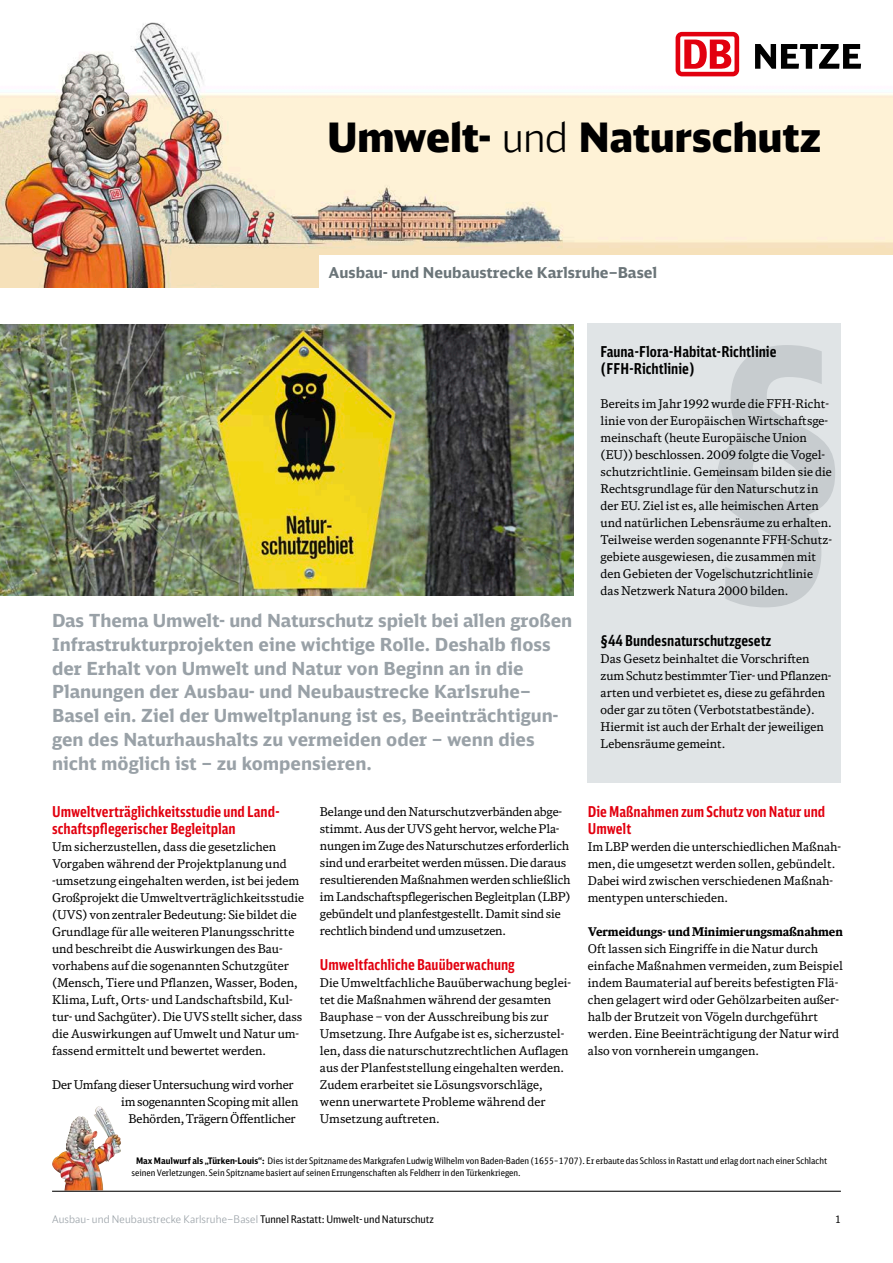
<style>
.page{position:relative;width:893px;height:1263px;background:#fff}
.page>*{position:absolute;margin:0;border:0;box-sizing:border-box;transform-origin:0 0}
.t1{font:700 298.8px "DB Sans Comp";color:#c7cccf}
.t2{font:900 40.5px "DB Head";color:#000}
.t3{font:700 18px/23.7px "DB Sans";color:#99a1a7}
.t4{font:700 15px/17px "DB Sans Comp";color:#e2000f}
.t5{font:700 15px/17px "DB Sans Comp";color:#000}
.t6{font:700 15px "DB Sans";color:#6b7579}
.t7{font:12px/17px "DB News";color:#000}
.t8{font:700 12px "DB News";letter-spacing:-.01em;color:#000}
.t9{font:300 10.5px "DB Head";letter-spacing:.01em;color:#99a1a7}
.t10{font:10.5px "DB Sans Cond";color:#000}
.t11{font:9px/12px "DB Sans Cond";color:#000}
.s1{font-weight:300}
.s2{font-weight:700}
.s3{font-family:"DB Sans Cond";font-weight:400;color:#000}
</style>
<div class="page">
<img style="left:0;top:22px;width:893px;height:265px">
<div style="left:320px;top:255px;width:573px;height:51px;background:#fff"></div>
<svg style="left:755px;top:44px;width:106px;height:25px"></svg>
<div style="left:676px;top:32px;width:63px;height:44px;background:#e2000f;border-radius:6px"></div>
<div style="left:680px;top:36px;width:54px;height:36px;background:#fff;border-radius:2px"></div>
<svg style="left:684px;top:40px;width:47px;height:29px"></svg>
<div style="left:588px;top:323px;width:253px;height:459px;background:#e0e4e6"></div>
<img style="left:0;top:325px;width:573px;height:270px">
<img style="left:52px;top:1106px;width:56px;height:73px">
<hr style="left:52px;top:1191px;width:789px;height:1px;background:#000">
<h2 class="t2" style="left:327px;top:111px;width:495px">Umwelt- <span class="s1">und</span> Naturschutz</h2>
<p class="t6" style="left:328px;top:263px;width:330px">Ausbau- und Neubaustrecke Karlsruhe–Basel</p>
<p class="t3" style="left:52px;top:608px;width:522px">Das Thema Umwelt- und Naturschutz spielt bei allen großen Infrastrukturprojekten eine wichtige Rolle. Deshalb floss der Erhalt von Umwelt und Natur von Beginn an in die Planungen der Ausbau- und Neubaustrecke Karlsruhe– Basel ein. Ziel der Umweltplanung ist es, Beeinträchtigun&shy;gen des Naturhaushalts zu vermeiden oder – wenn dies nicht möglich ist – zu kompensieren.</p>
<p class="t4" style="left:52px;top:802px;width:229px">Umweltverträglichkeitsstudie und Land&shy;schaftspflegerischer Begleitplan</p>
<p class="t7" style="left:52px;top:837px;width:253px">Um sicherzustellen, dass die gesetzlichen Vorgaben während der Projektplanung und -umsetzung eingehalten werden, ist bei jedem Großprojekt die Umweltverträglichkeitsstudie (UVS) von zentraler Bedeutung: Sie bildet die Grundlage für alle weiteren Planungsschritte und beschreibt die Auswirkungen des Bau&shy;vorhabens auf die sogenannten Schutzgüter (Mensch, Tiere und Pflanzen, Wasser, Boden, Klima, Luft, Orts- und Landschaftsbild, Kul&shy;tur- und Sachgüter). Die UVS stellt sicher, dass die Auswirkungen auf Umwelt und Natur um&shy;fassend ermittelt und bewertet werden.</p>
<p class="t7" style="left:52px;top:1076px;width:243px">Der Umfang dieser Untersuchung wird vorher</p>
<p class="t7" style="left:121px;top:1093px;width:179px">im sogenannten Scoping mit allen</p>
<p class="t7" style="left:129px;top:1110px;width:169px">Behörden, Trägern Öffentlicher</p>
<p class="t7" style="left:320px;top:803px;width:252px">Belange und den Naturschutzverbänden abge&shy;stimmt. Aus der UVS geht hervor, welche Pla&shy;nungen im Zuge des Naturschutzes erforderlich sind und erarbeitet werden müssen. Die daraus resultierenden Maßnahmen werden schließlich im Landschaftspflegerischen Begleitplan (LBP) gebündelt und planfestgestellt. Damit sind sie rechtlich bindend und umzusetzen.</p>
<p class="t4" style="left:320px;top:955px;width:196px">Umweltfachliche Bauüberwachung</p>
<p class="t7" style="left:320px;top:974px;width:253px">Die Umweltfachliche Bauüberwachung beglei&shy;tet die Maßnahmen während der gesamten Bauphase – von der Ausschreibung bis zur Umsetzung. Ihre Aufgabe ist es, sicherzustel&shy;len, dass die naturschutzrechtlichen Auflagen aus der Planfeststellung eingehalten werden.<br>Zudem erarbeitet sie Lösungsvorschläge, wenn unerwartete Probleme während der Umsetzung auftreten.</p>
<h1 class="t1" style="left:702px;top:268px;width:151px">§</h1>
<p class="t5" style="left:601px;top:343px;width:177px">Fauna-Flora-Habitat-Richtlinie (FFH-Richtlinie)</p>
<p class="t7" style="left:601px;top:395px;width:233px">Bereits im Jahr 1992 wurde die FFH-Richt&shy;linie von der Europäischen Wirtschaftsge&shy;meinschaft (heute Europäische Union (EU)) beschlossen. 2009 folgte die Vogel&shy;schutzrichtlinie. Gemeinsam bilden sie die Rechtsgrundlage für den Naturschutz in der EU. Ziel ist es, alle heimischen Arten und natürlichen Lebensräume zu erhalten.<br>Teilweise werden sogenannte FFH-Schutz&shy;gebiete ausgewiesen, die zusammen mit den Gebieten der Vogelschutzrichtlinie das Netzwerk Natura 2000 bilden.</p>
<p class="t5" style="left:601px;top:632px;width:172px">§44 Bundesnaturschutzgesetz</p>
<p class="t7" style="left:601px;top:650px;width:232px">Das Gesetz beinhaltet die Vorschriften zum Schutz bestimmter Tier- und Pflanzen&shy;arten und verbietet es, diese zu gefährden oder gar zu töten (Verbotstatbestände).<br>Hiermit ist auch der Erhalt der jeweiligen Lebensräume gemeint.</p>
<p class="t4" style="left:588px;top:802px;width:239px">Die Maßnahmen zum Schutz von Natur und<br>Umwelt</p>
<p class="t7" style="left:588px;top:837px;width:254px">Im LBP werden die unterschiedlichen Maßnah&shy;men, die umgesetzt werden sollen, gebündelt.<br>Dabei wird zwischen verschiedenen Maßnah&shy;mentypen unterschieden.</p>
<p class="t8" style="left:588px;top:923px;width:256px">Vermeidungs- und Minimierungsmaßnahmen</p>
<p class="t7" style="left:588px;top:940px;width:256px">Oft lassen sich Eingriffe in die Natur durch einfache Maßnahmen vermeiden, zum Beispiel indem Baumaterial auf bereits befestigten Flä&shy;chen gelagert wird oder Gehölzarbeiten außer&shy;halb der Brutzeit von Vögeln durchgeführt werden. Eine Beeinträchtigung der Natur wird also von vornherein umgangen.</p>
<p class="t11" style="left:132px;top:1155px;width:697px;text-indent:4px"><span class="s2">Max Maulwurf als „Türken-Louis“:</span> Dies ist der Spitzname des Markgrafen Ludwig Wilhelm von Baden-Baden (1655–1707). Er erbaute das Schloss in Rastatt und erlag dort nach einer Schlacht seinen Verletzungen. Sein Spitzname basiert auf seinen Errungenschaften als Feldherr in den Türkenkriegen.</p>
<p class="t9" style="left:52px;top:1212px;width:383px">Ausbau- und Neubaustrecke Karlsruhe–Basel <span class="s3">Tunnel Rastatt: Umwelt- und Naturschutz</span></p>
<p class="t10" style="left:835px;top:1212px;width:7px">1</p>
</div>
